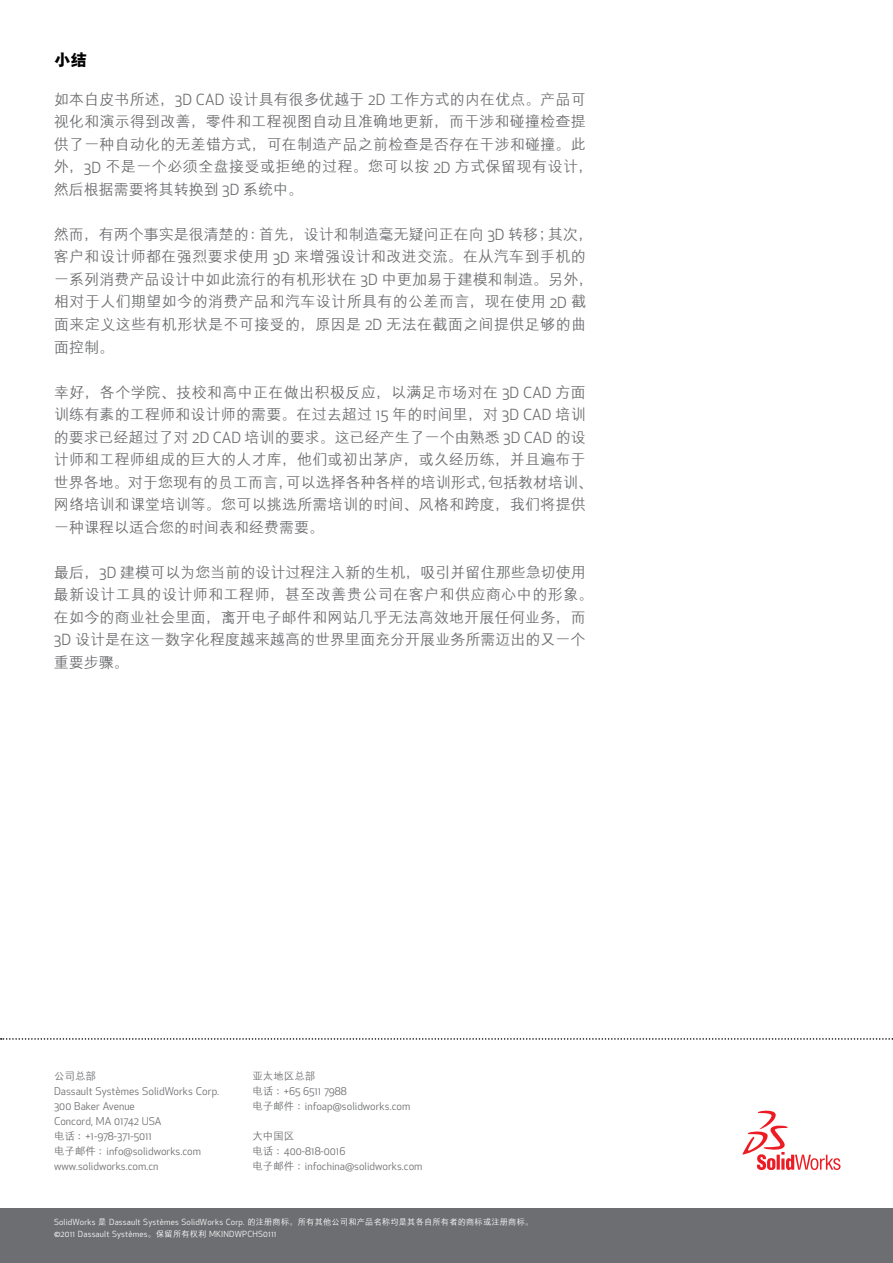
<style>
.page{position:relative;width:893px;height:1263px;background:#fff}
.page>*{position:absolute;margin:0;border:0;box-sizing:border-box;transform-origin:0 0}
.t1{font:800 16.5px "M Hei GB";color:#000}
.t2{font:500 15px/22.5px "M Hei GB";letter-spacing:.015em;color:#6d6e71}
.t3{font:10.5px/15px "SW Apex New";color:#6d6e71}
.t4{font:500 10.5px "M Hei GB";color:#6d6e71}
.t5{font:8.25px/12px "SW Apex New";letter-spacing:.02em;color:#fff}
.s1{font-family:"SW Apex New";font-weight:400}
.s2{font-family:"M Hei GB";font-weight:500}
</style>
<div class="page">
<div style="left:0;top:1209px;width:893px;height:54px;background:#6d6e71"></div>
<svg style="left:1px;top:1038px;width:892px;height:2px"></svg>
<svg style="left:742px;top:1110px;width:98px;height:60px"></svg>
<p class="t1" style="left:54px;top:52px;width:34px">小结</p>
<p class="t2" style="left:54px;top:88px;width:541px">如本白皮书所述，<span class="s1">3D CAD</span> 设计具有很多优越于 <span class="s1">2D</span> 工作方式的内在优点。产品可视化和演示得到改善，零件和工程视图自动且准确地更新，而干涉和碰撞检查提供了一种自动化的无差错方式，可在制造产品之前检查是否存在干涉和碰撞。此外，<span class="s1">3D</span> 不是一个必须全盘接受或拒绝的过程。您可以按 <span class="s1">2D</span> 方式保留现有设计，然后根据需要将其转换到 <span class="s1">3D</span> 系统中。</p>
<p class="t2" style="left:54px;top:223px;width:541px">然而，有两个事实是很清楚的：首先，设计和制造毫无疑问正在向 <span class="s1">3D</span> 转移；其次，客户和设计师都在强烈要求使用 <span class="s1">3D</span> 来增强设计和改进交流。在从汽车到手机的一系列消费产品设计中如此流行的有机形状在 <span class="s1">3D</span> 中更加易于建模和制造。另外，相对于人们期望如今的消费产品和汽车设计所具有的公差而言，现在使用 <span class="s1">2D</span> 截面来定义这些有机形状是不可接受的，原因是 <span class="s1">2D</span> 无法在截面之间提供足够的曲面控制。</p>
<p class="t2" style="left:54px;top:381px;width:541px">幸好，各个学院、技校和高中正在做出积极反应，以满足市场对在 <span class="s1">3D CAD</span> 方面训练有素的工程师和设计师的需要。在过去超过 <span class="s1">15</span> 年的时间里，对 <span class="s1">3D CAD</span> 培训的要求已经超过了对 <span class="s1">2D CAD</span> 培训的要求。这已经产生了一个由熟悉 <span class="s1">3D CAD</span> 的设计师和工程师组成的巨大的人才库，他们或初出茅庐，或久经历练，并且遍布于世界各地。对于您现有的员工而言，可以选择各种各样的培训形式，包括教材培训、网络培训和课堂培训等。您可以挑选所需培训的时间、风格和跨度，我们将提供一种课程以适合您的时间表和经费需要。</p>
<p class="t2" style="left:54px;top:561px;width:541px">最后，<span class="s1">3D</span> 建模可以为您当前的设计过程注入新的生机，吸引并留住那些急切使用最新设计工具的设计师和工程师，甚至改善贵公司在客户和供应商心中的形象。在如今的商业社会里面，离开电子邮件和网站几乎无法高效地开展任何业务，而<span class="s1">3D</span> 设计是在这一数字化程度越来越高的世界里面充分开展业务所需迈出的又一个重要步骤。</p>
<p class="t4" style="left:54px;top:1070px;width:43px">公司总部</p>
<p class="t3" style="left:54px;top:1083px;width:167px">Dassault Systèmes SolidWorks Corp.<br>300 Baker Avenue<br>Concord, MA 01742 USA<br><span class="s2">电话：</span>+1-978-371-5011<br><span class="s2">电子邮件：</span>info@solidworks.com www.solidworks.com.cn</p>
<p class="t4" style="left:252px;top:1070px;width:64px">亚太地区总部</p>
<p class="t3" style="left:252px;top:1083px;width:159px"><span class="s2">电话：</span>+65 6511 7988<br><span class="s2">电子邮件：</span>infoap@solidworks.com</p>
<p class="t4" style="left:252px;top:1130px;width:43px">大中国区</p>
<p class="t3" style="left:252px;top:1143px;width:172px"><span class="s2">电话：</span>400-818-0016<br><span class="s2">电子邮件：</span>infochina@solidworks.com</p>
<p class="t5" style="left:54px;top:1216px;width:481px">SolidWorks <span class="s2">是</span> Dassault Systèmes SolidWorks Corp. <span class="s2">的注册商标。所有其他公司和产品名称均是其各自所有者的商标或注册商标。</span>©2011 Dassault Systèmes<span class="s2">。保留所有权利</span> MKINDWPCHS0111</p>
</div>
